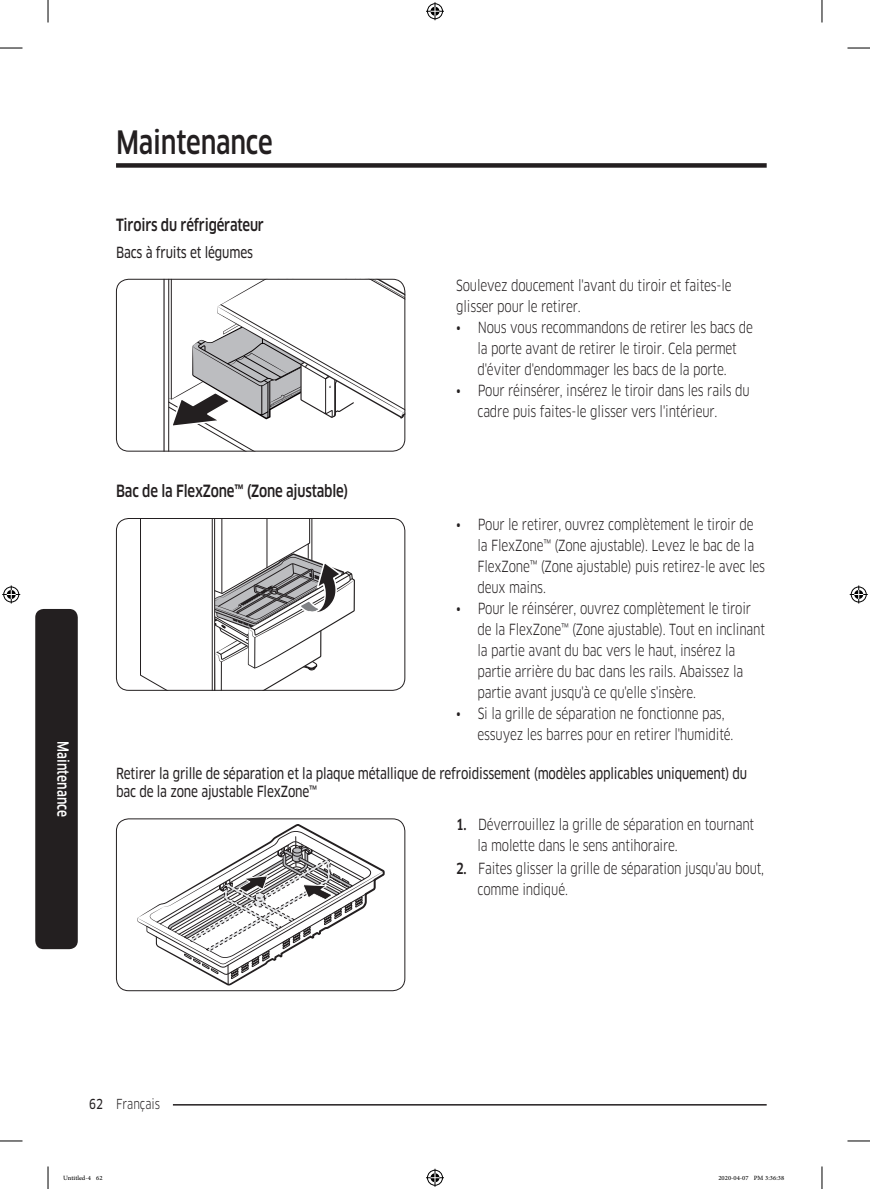
<style>
.page{position:relative;width:870px;height:1189px;background:#fff}
.page>*{position:absolute;margin:0;border:0;box-sizing:border-box;transform-origin:0 0}
.t1{font:500 31.5px "Samsung Clan Pro";letter-spacing:-.01em;color:#231f20;scale:.8 1}
.t2{font:500 16.5px "Samsung Clan Pro";letter-spacing:-.015em;color:#231f20;scale:.8 1}
.t3{font:15px/21px "Samsung Clan Pro";letter-spacing:-.015em;color:#231f20;scale:.8 1}
.t4{font:15px/18px "Samsung Clan Pro News";letter-spacing:-.015em;color:#231f20;scale:.8 1}
.Sidebar{font:500 15px "Samsung Clan Pro";color:#fff;scale:.8 1}
.t5{font:13.5px "Samsung Clan Pro";color:#231f20;scale:.8 1}
.t6{font:9px "Adobe Arabic";color:#000}
.s1{font-weight:500}
.s2{font-family:"Samsung Clan Pro News"}
</style>
<div class="page">
<div style="left:116px;top:163px;width:651px;height:5px;background:#231f20"></div>
<hr style="left:116px;top:1104px;width:651px;height:1px;background:#231f20">
<div style="left:103px;top:1096px;width:70px;height:15px;background:#fff"></div>
<div style="left:35px;top:609px;width:43px;height:340px;background:#231f20;border-radius:9px"></div>
<svg style="left:163px;top:281px;width:2px;height:168px"></svg>
<svg style="left:168px;top:279px;width:237px;height:172px"></svg>
<div style="left:116px;top:279px;width:289px;height:172px;border:1px solid #231f20;border-radius:12px"></div>
<svg style="left:140px;top:520px;width:215px;height:169px"></svg>
<div style="left:116px;top:518px;width:289px;height:173px;border:1px solid #231f20;border-radius:12px"></div>
<svg style="left:137px;top:824px;width:248px;height:162px"></svg>
<div style="left:116px;top:818px;width:289px;height:173px;border:1px solid #231f20;border-radius:12px"></div>
<svg style="left:0;top:48px;width:22px;height:1px"></svg>
<svg style="left:847px;top:48px;width:23px;height:1px"></svg>
<svg style="left:0;top:1141px;width:22px;height:1px"></svg>
<svg style="left:847px;top:1141px;width:23px;height:1px"></svg>
<svg style="left:48px;top:0;width:1px;height:23px"></svg>
<svg style="left:48px;top:1166px;width:1px;height:23px"></svg>
<svg style="left:822px;top:0;width:1px;height:23px"></svg>
<svg style="left:822px;top:1166px;width:1px;height:23px"></svg>
<svg style="left:426px;top:2px;width:18px;height:18px"></svg>
<svg style="left:426px;top:1169px;width:18px;height:18px"></svg>
<svg style="left:2px;top:585px;width:18px;height:18px"></svg>
<svg style="left:850px;top:585px;width:18px;height:18px"></svg>
<h1 class="t1" style="left:116px;top:124px;width:197px">Maintenance</h1>
<p class="Sidebar" style="left:72px;top:741px;width:96px;rotate:90deg">Maintenance</p>
<h3 class="t2" style="left:116px;top:215px;width:186px">Tiroirs du réfrigérateur</h3>
<h4 class="t4" style="left:116px;top:243px;width:173px">Bacs à fruits et légumes</h4>
<h3 class="t2" style="left:116px;top:481px;width:292px">Bac de la FlexZone™ (Zone ajustable)</h3>
<p class="t3" style="left:456px;top:275px;width:346px">Soulevez doucement l'avant du tiroir et faites-le glisser pour le retirer.</p>
<p class="t3" style="left:456px;top:317px;width:372px;text-align:center">• Nous vous recommandons de retirer les bacs de la porte avant de retirer le tiroir. Cela permet d'éviter d'endommager les bacs de la porte.</p>
<p class="t3" style="left:477px;top:380px;width:342px;text-indent:-21px">• Pour réinsérer, insérez le tiroir dans les rails du cadre puis faites-le glisser vers l'intérieur.</p>
<p class="t3" style="left:477px;top:514px;width:361px;text-indent:-21px">• Pour le retirer, ouvrez complètement le tiroir de la FlexZone™ (Zone ajustable). Levez le bac de la FlexZone™ (Zone ajustable) puis retirez-le avec les deux mains.</p>
<p class="t3" style="left:477px;top:598px;width:361px;text-indent:-21px">• Pour le réinsérer, ouvrez complètement le tiroir de la FlexZone™ (Zone ajustable). Tout en inclinant la partie avant du bac vers le haut, insérez la partie arrière du bac dans les rails. Abaissez la partie avant jusqu'à ce qu'elle s'insère.</p>
<p class="t3" style="left:477px;top:703px;width:321px;text-indent:-21px">• Si la grille de séparation ne fonctionne pas, essuyez les barres pour en retirer l'humidité.</p>
<h4 class="t4" style="left:116px;top:765px;width:790px">Retirer la grille de séparation et la plaque métallique de refroidissement (modèles applicables uniquement) du bac de la zone ajustable FlexZone™</h4>
<p class="t3" style="left:477px;top:814px;width:347px;text-indent:-21px"><span class="s1">1.</span> Déverrouillez la grille de séparation en tournant la molette dans le sens antihoraire.</p>
<p class="t3" style="left:477px;top:858px;width:360px;text-indent:-21px"><span class="s1">2.</span> Faites glisser la grille de séparation jusqu'au bout, comme indiqué.</p>
<p class="t5" style="left:89px;top:1096px;width:90px"><span class="s2">62</span> Français</p>
<p class="t6" style="left:63px;top:1171px;width:41px">Untitled-4 62</p>
<p class="t6" style="left:718px;top:1171px;width:67px">2020-04-07 PM 3:36:38</p>
</div>
